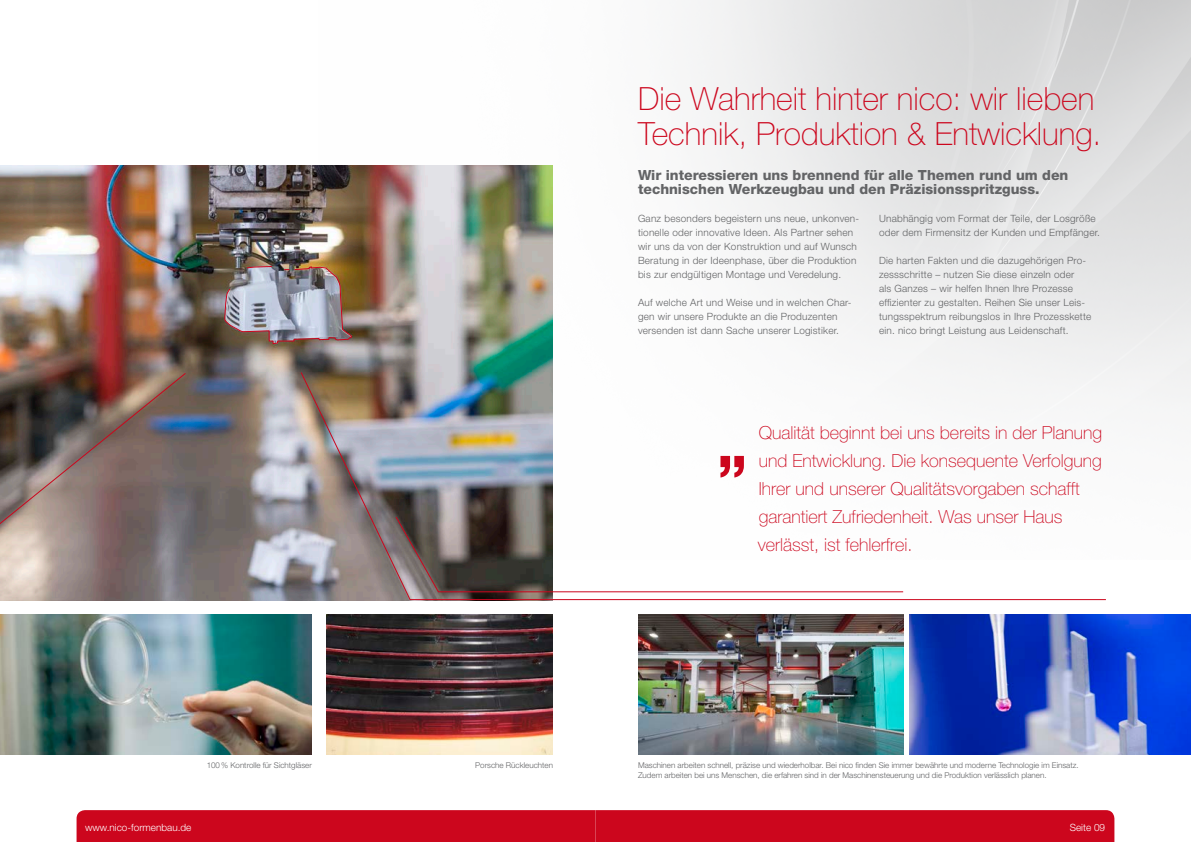
<style>
.page{position:relative;width:1191px;height:842px;background:#fff}
.page>*{position:absolute;margin:0;border:0;box-sizing:border-box;transform-origin:0 0}
.t1{font:800 60px "Helvetica Neue LT";color:#cc061d}
.t2{font:100 32px/35px "Helvetica Neue LT";color:#cc061d}
.t3{font:100 18px/28px "Helvetica Neue LT";color:#cc061d}
.t4{font:800 14px/14px "Helvetica Neue LT";color:#636466}
.t5{font:300 10px/14px "Helvetica Neue LT";letter-spacing:.02em;color:#636466}
.t6{font:300 10px "Helvetica Neue LT";color:#fff}
.t7{font:300 8px/9.6px "Helvetica Neue LT";color:#636466}
</style>
<div class="page">
<img style="left:318px;top:0;width:873px;height:406px">
<img style="left:0;top:166px;width:553px;height:434px">
<img style="left:909px;top:614px;width:282px;height:140px">
<img style="left:638px;top:614px;width:265px;height:140px">
<img style="left:326px;top:614px;width:227px;height:140px">
<img style="left:0;top:614px;width:312px;height:140px">
<img style="left:0;top:372px;width:187px;height:172px">
<img style="left:300px;top:371px;width:807px;height:230px">
<svg style="left:395px;top:516px;width:509px;height:77px"></svg>
<img style="left:224px;top:265px;width:128px;height:80px">
<div style="left:77px;top:810px;width:1037px;height:32px;background:#cc061d"></div>
<h2 class="t2" style="left:638px;top:81px;width:465px">Die Wahrheit hinter nico: wir lieben<br>Technik, Produktion &amp; Entwicklung.</h2>
<h3 class="t4" style="left:638px;top:168px;width:432px">Wir interessieren uns brennend für alle Themen rund um den technischen Werkzeugbau und den Präzisionsspritzguss.</h3>
<p class="t5" style="left:638px;top:211px;width:223px">Ganz besonders begeistern uns neue, unkonven&shy;tionelle oder innovative Ideen. Als Partner sehen wir uns da von der Konstruktion und auf Wunsch Beratung in der Ideenphase, über die Produktion bis zur endgültigen Montage und Veredelung.</p>
<p class="t5" style="left:638px;top:295px;width:215px">Auf welche Art und Weise und in welchen Char&shy;gen wir unsere Produkte an die Produzenten versenden ist dann Sache unserer Logistiker.</p>
<p class="t5" style="left:879px;top:211px;width:222px">Unabhängig vom Format der Teile, der Losgröße oder dem Firmensitz der Kunden und Empfänger.</p>
<p class="t5" style="left:879px;top:253px;width:214px">Die harten Fakten und die dazugehörigen Pro&shy;zessschritte – nutzen Sie diese einzeln oder<br>als Ganzes – wir helfen Ihnen Ihre Prozesse effizienter zu gestalten. Reihen Sie unser Leis&shy;tungsspektrum reibungslos in Ihre Prozesskette ein. nico bringt Leistung aus Leidenschaft.</p>
<p class="t7" style="left:207px;top:760px;width:107px">100% Kontrolle für Sichtgläser</p>
<h1 class="t1" style="left:717px;top:410px;width:31px">„</h1>
<h3 class="t3" style="left:758px;top:419px;width:346px">Qualität beginnt bei uns bereits in der Planung und Entwicklung. Die konsequente Verfolgung Ihrer und unserer Qualitätsvorgaben schafft garantiert Zufriedenheit. Was unser Haus verlässt, ist fehlerfrei.</h3>
<p class="t7" style="left:475px;top:760px;width:79px">Porsche Rückleuchten</p>
<p class="t7" style="left:638px;top:760px;width:442px">Maschinen arbeiten schnell, präzise und wiederholbar. Bei nico finden Sie immer bewährte und moderne Technologie im Einsatz.<br>Zudem arbeiten bei uns Menschen, die erfahren sind in der Maschinensteuerung und die Produktion verlässlich planen.</p>
<p class="t6" style="left:85px;top:821px;width:108px">www.nico-formenbau.de</p>
<p class="t6" style="left:1069px;top:821px;width:37px">Seite 09</p>
</div>
